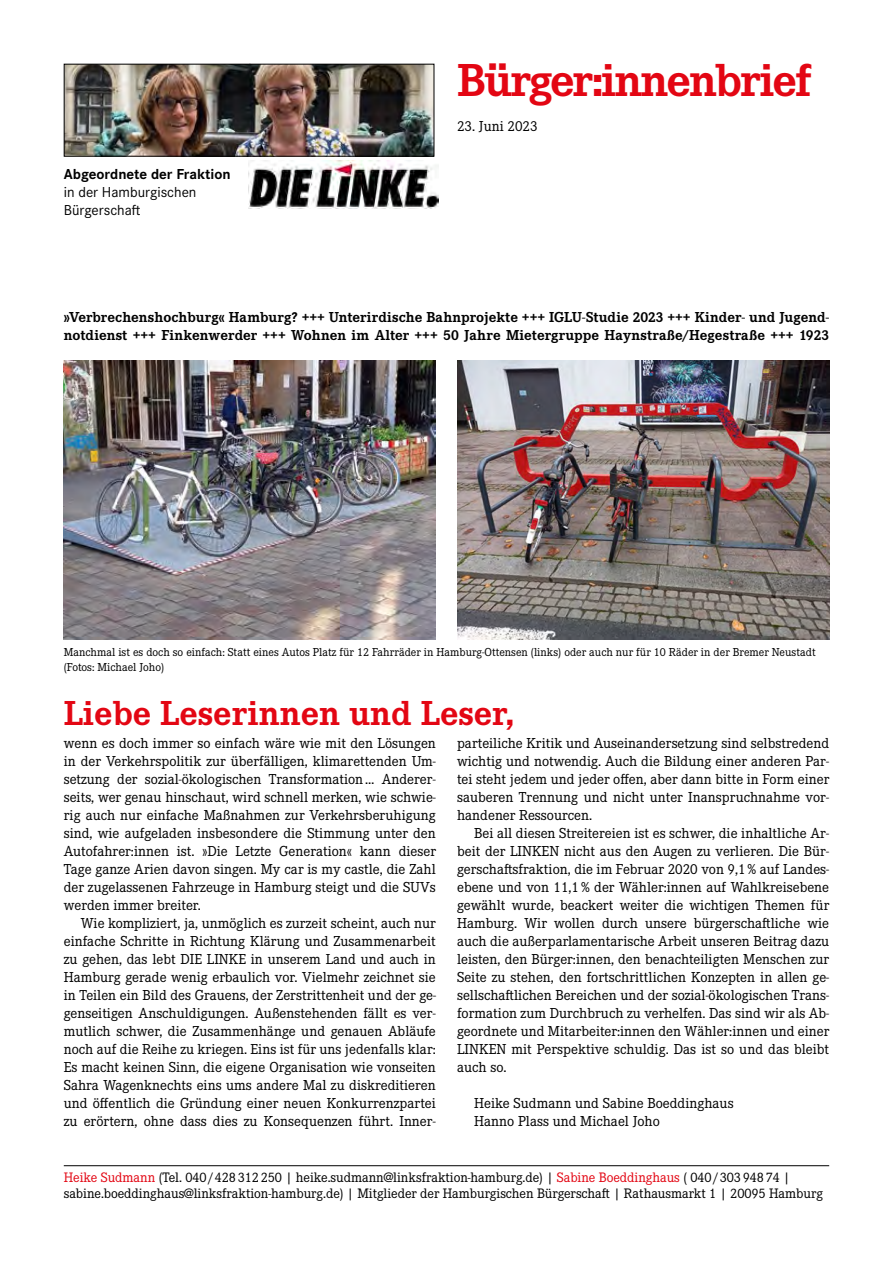
<style>
.page{position:relative;width:893px;height:1263px;background:#fff}
.page>*{position:absolute;margin:0;border:0;box-sizing:border-box;transform-origin:0 0}
.t1{font:700 48px "Corporate E Pro";letter-spacing:-.04em;color:#e30613}
.t2{font:700 36px "Corporate E Pro";color:#e30613}
.t3{font:15px/18px "Corporate E Pro";color:#000;text-align:justify}
.t4{font:700 15px/18px "Corporate E Pro";color:#000}
.t5{font:15px/18px "Corporate S Pro";color:#000}
.t6{font:700 15px "Corporate S Pro";color:#000}
.t7{font:14.25px/16.5px "Corporate E Pro";letter-spacing:-.005em;color:#000}
.t8{font:12px/14.4px "Corporate E Pro";color:#000}
.s1{color:#e30613}
</style>
<div class="page">
<hr style="left:64px;top:1165px;width:765px;height:1px;background:#000">
<img style="left:249px;top:160px;width:190px;height:48px">
<img style="left:66px;top:66px;width:366px;height:89px">
<div style="left:64px;top:64px;width:370px;height:93px;border:1px solid #000"></div>
<img style="left:64px;top:360px;width:372px;height:279px">
<img style="left:457px;top:360px;width:372px;height:279px">
<p class="t6" style="left:64px;top:162px;width:168px">Abgeordnete der Fraktion</p>
<p class="t5" style="left:64px;top:182px;width:134px">in der Hamburgischen<br>Bürgerschaft</p>
<h1 class="t1" style="left:457px;top:46px;width:356px">Bürger:innenbrief</h1>
<p class="t3" style="left:457px;top:116px;width:82px">23. Juni 2023</p>
<p class="t4" style="left:64px;top:307px;width:767px">»Verbrechenshochburg« Hamburg? +++ Unterirdische Bahnprojekte +++ IGLU-Studie 2023 +++ Kinder- und Jugend&shy;notdienst +++ Finkenwerder +++ Wohnen im Alter +++ 50 Jahre Mietergruppe Haynstraße/Hegestraße +++ 1923</p>
<p class="t8" style="left:64px;top:644px;width:753px">Manchmal ist es doch so einfach: Statt eines Autos Platz für 12 Fahrräder in Hamburg-Ottensen (links) oder auch nur für 10 Räder in der Bremer Neustadt (Fotos: Michael Joho)</p>
<h2 class="t2" style="left:64px;top:687px;width:452px">Liebe Leserinnen und Leser,</h2>
<p class="t3" style="left:64px;top:733px;width:374px">wenn es doch immer so einfach wäre wie mit den Lösungen in der Verkehrspolitik zur überfälligen, klimarettenden Um&shy;setzung der sozial-ökologischen Transformation … Anderer&shy;seits, wer genau hinschaut, wird schnell merken, wie schwie&shy;rig auch nur einfache Maßnahmen zur Verkehrsberuhigung sind, wie aufgeladen insbesondere die Stimmung unter den Autofahrer:innen ist. »Die Letzte Generation« kann dieser Tage ganze Arien davon singen. My car is my castle, die Zahl der zugelassenen Fahrzeuge in Hamburg steigt und die SUVs werden immer breiter.</p>
<p class="t3" style="left:64px;top:913px;width:374px;text-indent:17px">Wie kompliziert, ja, unmöglich es zurzeit scheint, auch nur einfache Schritte in Richtung Klärung und Zusammenarbeit zu gehen, das lebt DIE LINKE in unserem Land und auch in Hamburg gerade wenig erbaulich vor. Vielmehr zeichnet sie in Teilen ein Bild des Grauens, der Zerstrittenheit und der ge&shy;genseitigen Anschuldigungen. Außenstehenden fällt es ver&shy;mutlich schwer, die Zusammenhänge und genauen Abläufe noch auf die Reihe zu kriegen. Eins ist für uns jedenfalls klar:<br>Es macht keinen Sinn, die eigene Organisation wie vonseiten Sahra Wagenknechts eins ums andere Mal zu diskreditieren und öffentlich die Gründung einer neuen Konkurrenzpartei zu erörtern, ohne dass dies zu Konsequenzen führt. Inner-</p>
<p class="t3" style="left:457px;top:733px;width:374px">parteiliche Kritik und Auseinandersetzung sind selbstredend wichtig und notwendig. Auch die Bildung einer anderen Par&shy;tei steht jedem und jeder offen, aber dann bitte in Form einer sauberen Trennung und nicht unter Inanspruchnahme vor&shy;handener Ressourcen.</p>
<p class="t3" style="left:457px;top:823px;width:374px;text-indent:17px">Bei all diesen Streitereien ist es schwer, die inhaltliche Ar&shy;beit der LINKEN nicht aus den Augen zu verlieren. Die Bür&shy;gerschaftsfraktion, die im Februar 2020 von 9,1 % auf Landes&shy;ebene und von 11,1 % der Wähler:innen auf Wahlkreisebene gewählt wurde, beackert weiter die wichtigen Themen für Hamburg. Wir wollen durch unsere bürgerschaftliche wie auch die außerparlamentarische Arbeit unseren Beitrag dazu leisten, den Bürger:innen, den benachteiligten Menschen zur Seite zu stehen, den fortschrittlichen Konzepten in allen ge&shy;sellschaftlichen Bereichen und der sozial-ökologischen Trans&shy;formation zum Durchbruch zu verhelfen. Das sind wir als Ab&shy;geordnete und Mitarbeiter:innen den Wähler:innen und einer LINKEN mit Perspektive schuldig. Das ist so und das bleibt auch so.</p>
<p class="t3" style="left:474px;top:1093px;width:261px">Heike Sudmann und Sabine Boeddinghaus<br>Hanno Plass und Michael Joho</p>
<p class="t7" style="left:64px;top:1168px;width:761px"><span class="s1">Heike Sudmann</span> (Tel. 040 / 428 312 250 | heike.sudmann@linksfraktion-hamburg.de) | <span class="s1">Sabine Boeddinghaus</span> ( 040 / 303 948 74 | sabine.boeddinghaus@linksfraktion-hamburg.de) | Mitglieder der Hamburgischen Bürgerschaft | Rathausmarkt 1 | 20095 Hamburg</p>
</div>
